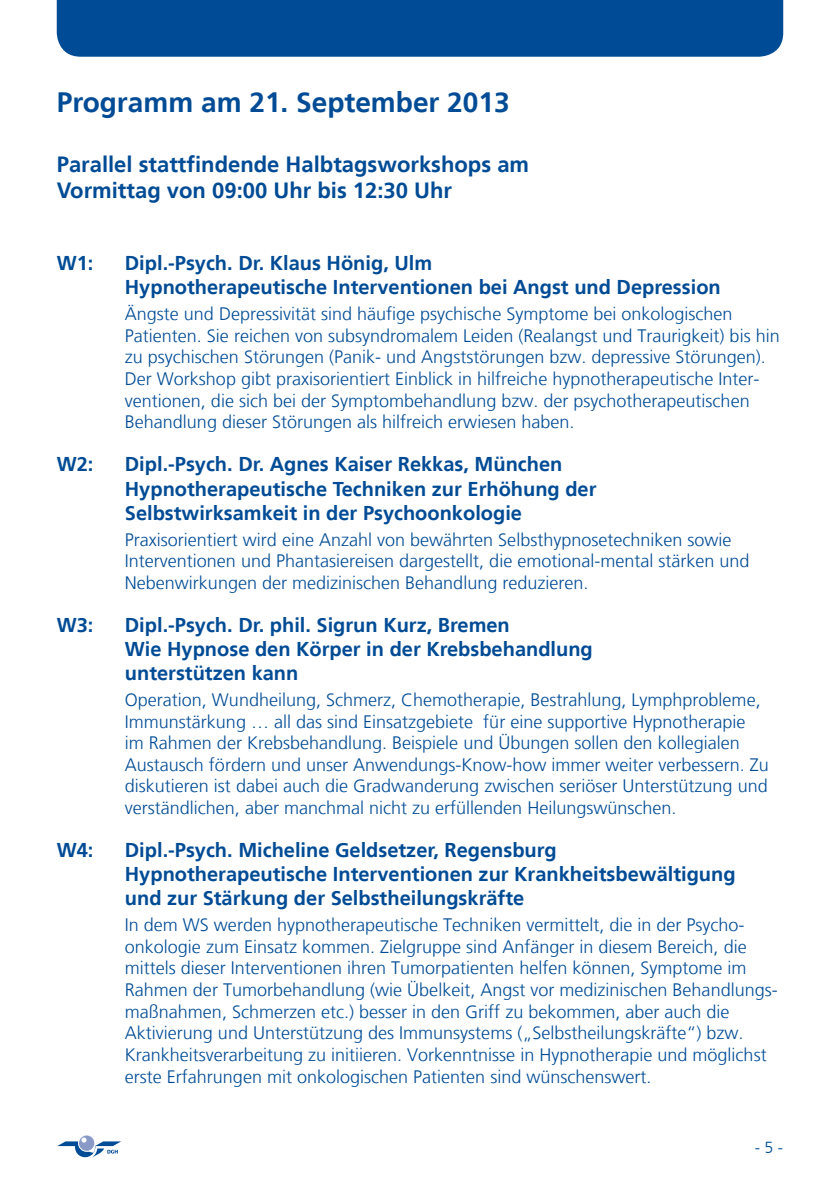
<style>
.page{position:relative;width:840px;height:1191px;background:#fff}
.page>*{position:absolute;margin:0;border:0;box-sizing:border-box;transform-origin:0 0}
.t1{font:700 28px "Frutiger LT";color:#004b95}
.t2{font:700 22px "Frutiger LT";color:#004b95}
.t3{font:700 20px "Frutiger LT";color:#004b95}
.t4{font:300 18px/21.6px "Frutiger LT";color:#004b95}
.t5{font:300 16px "Frutiger LT";color:#004b95}
</style>
<div class="page">
<svg style="left:57px;top:1135px;width:64px;height:22px"></svg>
<div style="left:57px;top:0;width:725px;height:57px;background:#004b95"></div>
<p class="t1" style="left:57px;top:86px;width:454px">Programm am 21. September 2013</p>
<p class="t2" style="left:57px;top:151px;width:473px">Parallel stattfindende Halbtagsworkshops am</p>
<p class="t2" style="left:57px;top:178px;width:396px">Vormittag von 09:00 Uhr bis 12:30 Uhr</p>
<p class="t3" style="left:57px;top:251px;width:38px">W1:</p>
<p class="t3" style="left:125px;top:251px;width:309px">Dipl.-Psych. Dr. Klaus Hönig, Ulm</p>
<p class="t3" style="left:125px;top:275px;width:597px">Hypnotherapeutische Interventionen bei Angst und Depression</p>
<p class="t4" style="left:125px;top:303px;width:609px">Ängste und Depressivität sind häufige psychische Symptome bei onkologischen</p>
<p class="t4" style="left:125px;top:325px;width:656px">Patienten. Sie reichen von subsyndromalem Leiden (Realangst und Traurigkeit) bis hin zu psychischen Störungen (Panik- und Angststörungen bzw. depressive Störungen).<br>Der Workshop gibt praxisorientiert Einblick in hilfreiche hypnotherapeutische Inter-</p>
<p class="t4" style="left:125px;top:390px;width:626px">ventionen, die sich bei der Symptombehandlung bzw. der psychotherapeutischen</p>
<p class="t4" style="left:125px;top:411px;width:451px">Behandlung dieser Störungen als hilfreich erwiesen haben.</p>
<p class="t3" style="left:57px;top:453px;width:38px">W2:</p>
<p class="t3" style="left:125px;top:453px;width:439px">Dipl.-Psych. Dr. Agnes Kaiser Rekkas, München</p>
<p class="t3" style="left:125px;top:477px;width:473px">Hypnotherapeutische Techniken zur Erhöhung der</p>
<p class="t3" style="left:125px;top:501px;width:398px">Selbstwirksamkeit in der Psychoonkologie</p>
<p class="t4" style="left:125px;top:529px;width:608px">Praxisorientiert wird eine Anzahl von bewährten Selbsthypnosetechniken sowie</p>
<p class="t4" style="left:125px;top:550px;width:626px">Interventionen und Phantasiereisen dargestellt, die emotional-mental stärken und</p>
<p class="t4" style="left:125px;top:572px;width:465px">Nebenwirkungen der medizinischen Behandlung reduzieren.</p>
<p class="t3" style="left:57px;top:613px;width:38px">W3:</p>
<p class="t3" style="left:125px;top:613px;width:386px">Dipl.-Psych. Dr. phil. Sigrun Kurz, Bremen</p>
<p class="t3" style="left:125px;top:637px;width:469px">Wie Hypnose den Körper in der Krebsbehandlung</p>
<p class="t3" style="left:125px;top:661px;width:175px">unterstützen kann</p>
<p class="t4" style="left:125px;top:689px;width:637px">Operation, Wundheilung, Schmerz, Chemotherapie, Bestrahlung, Lymphprobleme,</p>
<p class="t4" style="left:125px;top:711px;width:622px">Immunstärkung … all das sind Einsatzgebiete für eine supportive Hypnotherapie</p>
<p class="t4" style="left:125px;top:732px;width:616px">im Rahmen der Krebsbehandlung. Beispiele und Übungen sollen den kollegialen</p>
<p class="t4" style="left:125px;top:754px;width:645px">Austausch fördern und unser Anwendungs-Know-how immer weiter verbessern. Zu</p>
<p class="t4" style="left:125px;top:775px;width:644px">diskutieren ist dabei auch die Gradwanderung zwischen seriöser Unterstützung und</p>
<p class="t4" style="left:125px;top:797px;width:553px">verständlichen, aber manchmal nicht zu erfüllenden Heilungswünschen.</p>
<p class="t3" style="left:57px;top:838px;width:38px">W4:</p>
<p class="t3" style="left:125px;top:838px;width:433px">Dipl.-Psych. Micheline Geldsetzer, Regensburg</p>
<p class="t3" style="left:125px;top:862px;width:612px">Hypnotherapeutische Interventionen zur Krankheitsbewältigung</p>
<p class="t3" style="left:125px;top:886px;width:400px">und zur Stärkung der Selbstheilungskräfte</p>
<p class="t4" style="left:125px;top:914px;width:621px">In dem WS werden hypnotherapeutische Techniken vermittelt, die in der Psycho-</p>
<p class="t4" style="left:125px;top:936px;width:623px">onkologie zum Einsatz kommen. Zielgruppe sind Anfänger in diesem Bereich, die</p>
<p class="t4" style="left:125px;top:957px;width:623px">mittels dieser Interventionen ihren Tumorpatienten helfen können, Symptome im</p>
<p class="t4" style="left:125px;top:979px;width:654px">Rahmen der Tumorbehandlung (wie Übelkeit, Angst vor medizinischen Behandlungs-</p>
<p class="t4" style="left:125px;top:1001px;width:606px">maßnahmen, Schmerzen etc.) besser in den Griff zu bekommen, aber auch die</p>
<p class="t4" style="left:125px;top:1022px;width:620px">Aktivierung und Unterstützung des Immunsystems („Selbstheilungskräfte“) bzw.</p>
<p class="t4" style="left:125px;top:1044px;width:643px">Krankheitsverarbeitung zu initiieren. Vorkenntnisse in Hypnotherapie und möglichst</p>
<p class="t4" style="left:125px;top:1065px;width:528px">erste Erfahrungen mit onkologischen Patienten sind wünschenswert.</p>
<p class="t5" style="left:754px;top:1138px;width:30px">- 5 -</p>
</div>
